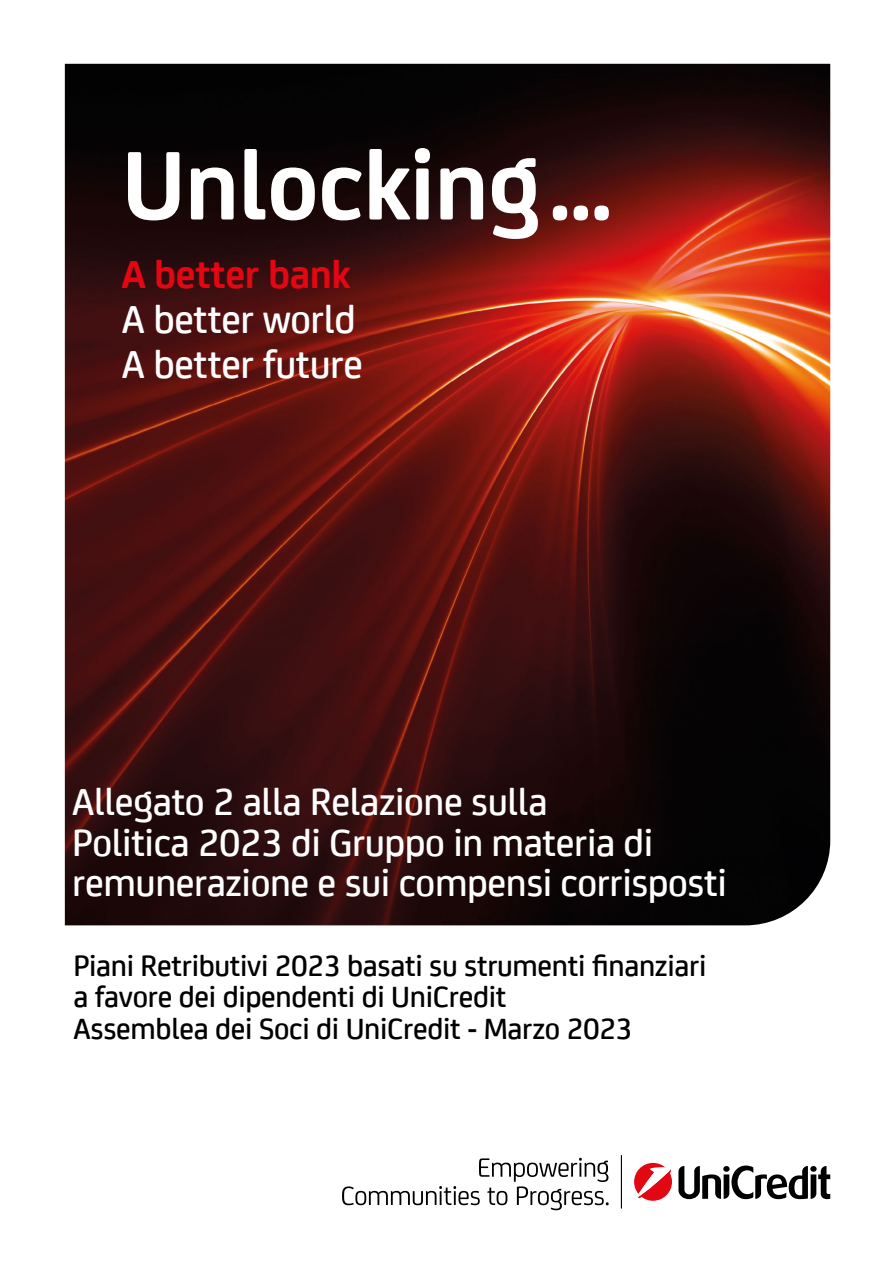
<style>
.page{position:relative;width:893px;height:1263px;background:#fff}
.page>*{position:absolute;margin:0;border:0;box-sizing:border-box;transform-origin:0 0}
.t1{font:700 104.1px "Uni Credit";letter-spacing:-.01em;color:#fff}
.t2{font:500 42px/45px "Uni Credit";letter-spacing:-.01em;color:#fff}
.t3{font:700 42px "Uni Credit";letter-spacing:-.01em;color:#e30613}
.t4{font:500 40.5px/40.5px "Uni Credit";letter-spacing:-.01em;color:#fff}
.t5{font:500 31.5px/31.5px "Uni Credit";letter-spacing:-.01em;color:#000}
</style>
<div class="page">
<img style="left:65px;top:64px;width:765px;height:861px">
<svg style="left:678px;top:1165px;width:152px;height:34px"></svg>
<svg style="left:634px;top:1163px;width:38px;height:38px"></svg>
<svg style="left:342px;top:1158px;width:267px;height:52px"></svg>
<hr style="left:621px;top:1155px;width:1px;height:53px;background:#000">
<h1 class="t1" style="left:122px;top:107px;width:492px">Unlocking...</h1>
<h2 class="t3" style="left:122px;top:242px;width:230px">A better bank</h2>
<h2 class="t2" style="left:122px;top:293px;width:243px">A better world<br>A better future</h2>
<p class="t4" style="left:72px;top:779px;width:656px">Allegato 2 alla Relazione sulla<br>Politica 2023 di Gruppo in materia di remunerazione e sui compensi corrisposti</p>
<p class="t5" style="left:73px;top:948px;width:635px">Piani Retributivi 2023 basati su strumenti finanziari a favore dei dipendenti di UniCredit<br>Assemblea dei Soci di UniCredit - Marzo 2023</p>
</div>
